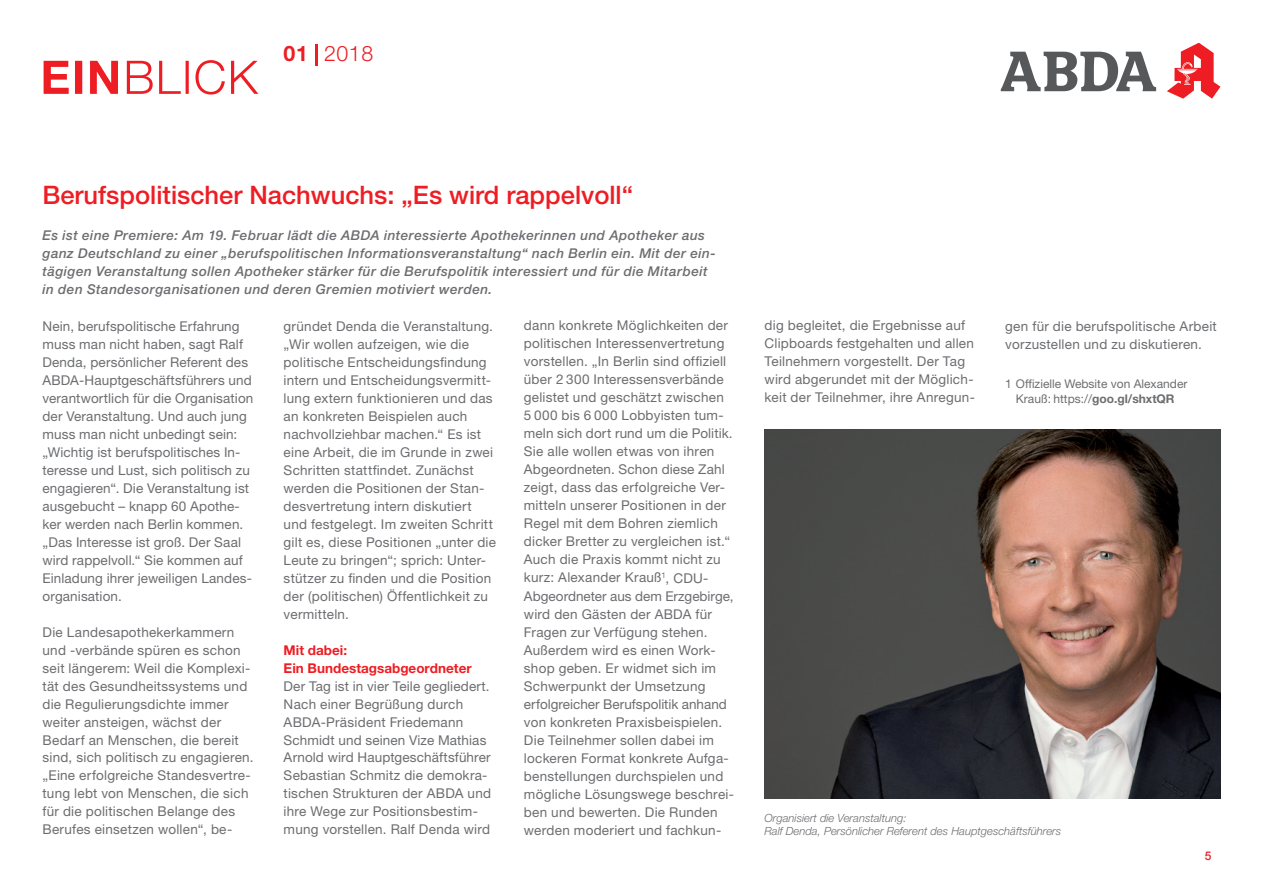
<style>
.page{position:relative;width:1263px;height:893px;background:#fff}
.page>*{position:absolute;margin:0;border:0;box-sizing:border-box;transform-origin:0 0}
.t1{font:500 25.5px "Helvetica Neue LT Std";color:#ee1d23}
.t2{font:300 21.3px "Helvetica Neue LT Std";color:#ee1d23}
.t3{font:13.5px/18px "Helvetica Neue LT Std";letter-spacing:.02em;color:#6c6d70}
.t4{font:italic 500 13.5px/18px "Helvetica Neue LT Std";letter-spacing:.035em;color:#6c6d70}
.t5{font:700 13.5px/18px "Helvetica Neue LT Pro";color:#ee1d23}
.t6{font:12px/14.4px "Helvetica Neue LT Std";color:#6c6d70;text-align:center}
.t7{font:500 12px "Helvetica Neue LT Pro";color:#ee1d23}
.t8{font:italic 300 11.25px/13.5px "Helvetica Neue LT Std";color:#6c6d70}
.s1{font-weight:700}
</style>
<div class="page">
<svg style="left:1167px;top:43px;width:53px;height:56px"></svg>
<svg style="left:1001px;top:52px;width:155px;height:39px"></svg>
<svg style="left:44px;top:60px;width:214px;height:35px"></svg>
<hr style="left:315px;top:44px;width:2px;height:22px;background:#ee1d23">
<img style="left:765px;top:429px;width:455px;height:370px">
<h2 class="t2" style="left:284px;top:41px;width:91px"><span class="s1">01</span> 2018</h2>
<h1 class="t1" style="left:43px;top:179px;width:592px">Berufspolitischer Nachwuchs: „Es wird rappelvoll“</h1>
<p class="t4" style="left:43px;top:227px;width:675px">Es ist eine Premiere: Am 19. Februar lädt die ABDA interessierte Apothekerinnen und Apotheker aus ganz Deutschland zu einer „berufspolitischen Informationsveranstaltung“ nach Berlin ein. Mit der ein&shy;tägigen Veranstaltung sollen Apotheker stärker für die Berufspolitik interessiert und für die Mitarbeit in den Standesorganisationen und deren Gremien motiviert werden.</p>
<p class="t3" style="left:43px;top:317px;width:212px">Nein, berufspolitische Erfahrung muss man nicht haben, sagt Ralf<br>Denda, persönlicher Referent des<br>ABDA-Hauptgeschäftsführers und verantwortlich für die Organisation der Veranstaltung. Und auch jung muss man nicht unbedingt sein: „Wichtig ist berufspolitisches In&shy;teresse und Lust, sich politisch zu engagieren“. Die Veranstaltung ist ausgebucht – knapp 60 Apothe&shy;ker werden nach Berlin kommen. „Das Interesse ist groß. Der Saal wird rappelvoll.“ Sie kommen auf<br>Einladung ihrer jeweiligen Landes&shy;organisation.</p>
<p class="t3" style="left:43px;top:622px;width:213px">Die Landesapothekerkammern und -verbände spüren es schon seit längerem: Weil die Komplexi&shy;tät des Gesundheitssystems und die Regulierungsdichte immer weiter ansteigen, wächst der<br>Bedarf an Menschen, die bereit sind, sich politisch zu engagieren. „Eine erfolgreiche Standesvertre&shy;tung lebt von Menschen, die sich für die politischen Belange des<br>Berufes einsetzen wollen“, be-</p>
<p class="t3" style="left:284px;top:317px;width:214px">gründet Denda die Veranstaltung. „Wir wollen aufzeigen, wie die politische Entscheidungsfindung intern und Entscheidungsvermitt&shy;lung extern funktionieren und das an konkreten Beispielen auch nachvollziehbar machen.“ Es ist eine Arbeit, die im Grunde in zwei<br>Schritten stattfindet. Zunächst werden die Positionen der Stan&shy;desvertretung intern diskutiert und festgelegt. Im zweiten Schritt gilt es, diese Positionen „unter die<br>Leute zu bringen“; sprich: Unter&shy;stützer zu finden und die Position der (politischen) Öffentlichkeit zu vermitteln.</p>
<p class="t5" style="left:284px;top:640px;width:190px">Mit dabei:<br>Ein Bundestagsabgeordneter</p>
<p class="t3" style="left:284px;top:676px;width:209px">Der Tag ist in vier Teile gegliedert.<br>Nach einer Begrüßung durch<br>ABDA-Präsident Friedemann<br>Schmidt und seinen Vize Mathias<br>Arnold wird Hauptgeschäftsführer<br>Sebastian Schmitz die demokra&shy;tischen Strukturen der ABDA und ihre Wege zur Positionsbestim&shy;mung vorstellen. Ralf Denda wird</p>
<p class="t3" style="left:524px;top:316px;width:212px">dann konkrete Möglichkeiten der politischen Interessenvertretung vorstellen. „In Berlin sind offiziell über 2 300 Interessensverbände gelistet und geschätzt zwischen<br>5 000 bis 6 000 Lobbyisten tum&shy;meln sich dort rund um die Politik.<br>Sie alle wollen etwas von ihren<br>Abgeordneten. Schon diese Zahl zeigt, dass das erfolgreiche Ver&shy;mitteln unserer Positionen in der<br>Regel mit dem Bohren ziemlich dicker Bretter zu vergleichen ist.“<br>Auch die Praxis kommt nicht zu kurz: Alexander Krauß<sup>1</sup>, CDU-<br>Abgeordneter aus dem Erzgebirge, wird den Gästen der ABDA für<br>Fragen zur Verfügung stehen.<br>Außerdem wird es einen Work&shy;shop geben. Er widmet sich im<br>Schwerpunkt der Umsetzung erfolgreicher Berufspolitik anhand von konkreten Praxisbeispielen.<br>Die Teilnehmer sollen dabei im lockeren Format konkrete Aufga&shy;benstellungen durchspielen und mögliche Lösungswege beschrei&shy;ben und bewerten. Die Runden werden moderiert und fachkun-</p>
<p class="t3" style="left:765px;top:316px;width:212px">dig begleitet, die Ergebnisse auf Clipboards festgehalten und allen Teilnehmern vorgestellt. Der Tag wird abgerundet mit der Möglich&shy;keit der Teilnehmer, ihre Anregun-</p>
<p class="t3" style="left:1005px;top:317px;width:213px">gen für die berufspolitische Arbeit vorzustellen und zu diskutieren.</p>
<p class="t6" style="left:1005px;top:377px;width:184px">1 Offizielle Website von Alexander<br>Krauß: https://<span class="s1">goo.gl/shxtQR</span></p>
<p class="t8" style="left:765px;top:811px;width:298px">Organisiert die Veranstaltung:<br>Ralf Denda, Persönlicher Referent des Hauptgeschäftsführers</p>
<p class="t7" style="left:1205px;top:849px;width:8px">5</p>
</div>
